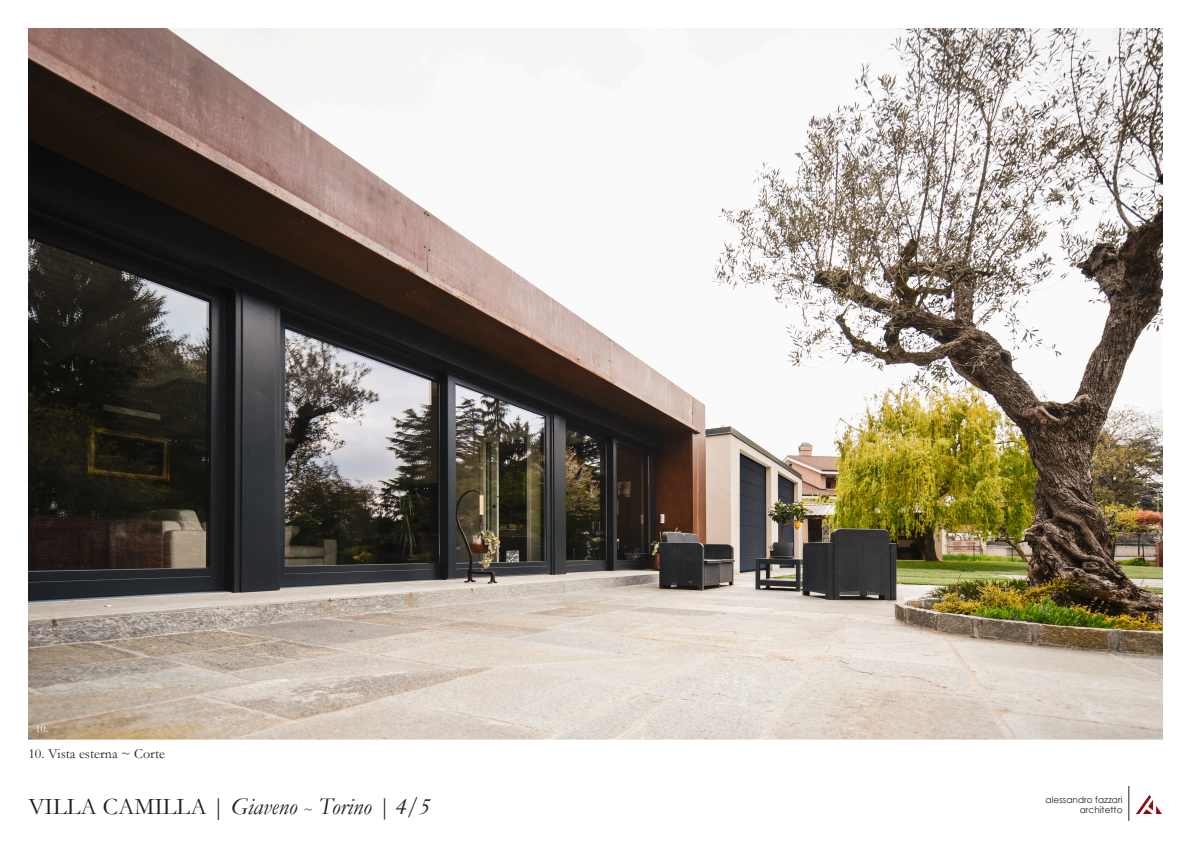
<style>
.page{position:relative;width:1191px;height:842px;background:#fff}
.page>*{position:absolute;margin:0;border:0;box-sizing:border-box;transform-origin:0 0}
.t1{font:italic 24px "Garamond";color:#231f20}
.t2{font:14px "Garamond";color:#231f20}
.t3{font:11px "Garamond";color:#fff}
.t4{font:9px/10.8px "Century Gothic";color:#231f20;text-align:right}
.s1{font-style:normal}
.s2{font-size:14px}
</style>
<div class="page">
<img style="left:28px;top:28px;width:1134px;height:712px">
<img style="left:1136px;top:795px;width:25px;height:18px">
<hr style="left:1128px;top:786px;width:1px;height:35px;background:#231f20">
<p class="t3" style="left:35px;top:721px;width:14px">10.</p>
<p class="t2" style="left:28px;top:744px;width:138px">10. Vista esterna ~ Corte</p>
<p class="t1" style="left:28px;top:790px;width:403px"><span class="s1">VILLA CAMILLA |</span> Giaveno <span class="s2">~</span> Torino | 4/5</p>
<p class="t4" style="left:1045px;top:794px;width:78px">alessandro fazzari architetto</p>
</div>
